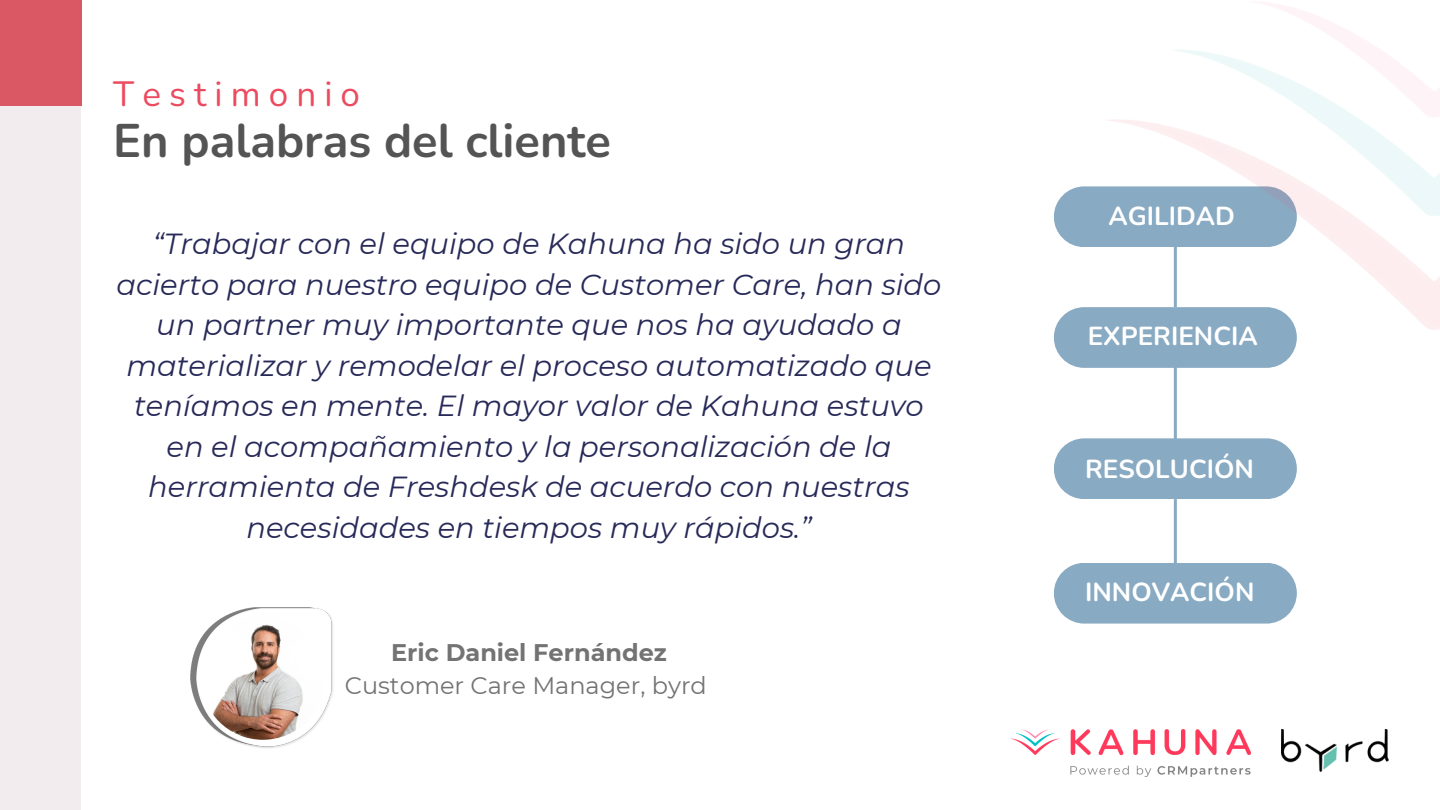
<style>
.page{position:relative;width:1440px;height:810px;background:#fff}
.page>*{position:absolute;margin:0;border:0;box-sizing:border-box;transform-origin:0 0}
.t1{font:700 47px "Nunito";color:#545454}
.t2{font:35px "Nunito";letter-spacing:.23em;color:#ec4b5f}
.t3{font:italic 29px/40.5px "Montserrat";color:#272958;text-align:center}
.t4{font:700 26px "Nunito";color:#fff}
.t5{font:24px "Montserrat";color:#737373}
.t6{font:700 24px "Montserrat";color:#737373}
</style>
<div class="page">
<div style="left:0;top:87px;width:81px;height:723px;background:#f3ecef"></div>
<div style="left:0;top:0;width:82px;height:106px;background:#da5864"></div>
<img style="left:1012px;top:729px;width:238px;height:47px">
<img style="left:1282px;top:729px;width:106px;height:43px">
<div style="left:1054px;top:307px;width:243px;height:61px;background:#89aac3;border-radius:30px"></div>
<div style="left:1054px;top:438px;width:243px;height:61px;background:#89aac3;border-radius:30px"></div>
<div style="left:1054px;top:563px;width:243px;height:61px;background:#89aac3;border-radius:30px"></div>
<div style="left:1054px;top:186px;width:243px;height:61px;background:#89aac3;border-radius:30px"></div>
<hr style="left:1174px;top:361px;width:3px;height:81px;background:#89aac3">
<hr style="left:1174px;top:499px;width:3px;height:81px;background:#89aac3">
<img style="left:1064px;top:3px;width:376px;height:398px">
<img style="left:190px;top:607px;width:143px;height:141px">
<img style="left:201px;top:616px;width:124px;height:124px;border-radius:50%">
<h4 class="t2" style="left:113px;top:71px;width:248px">Testimonio</h4>
<h4 class="t1" style="left:113px;top:110px;width:499px">En palabras del cliente</h4>
<p class="t3" style="left:116px;top:224px;width:827px">“Trabajar con el equipo de Kahuna ha sido un gran acierto para nuestro equipo de Customer Care, han sido un partner muy importante que nos ha ayudado a materializar y remodelar el proceso automatizado que teníamos en mente. El mayor valor de Kahuna estuvo en el acompañamiento y la personalización de la herramienta de Freshdesk de acuerdo con nuestras necesidades en tiempos muy rápidos.”</p>
<p class="t6" style="left:391px;top:638px;width:277px">Eric Daniel Fernández</p>
<p class="t5" style="left:345px;top:671px;width:364px">Customer Care Manager, byrd</p>
<p class="t4" style="left:1108px;top:199px;width:128px">AGILIDAD</p>
<p class="t4" style="left:1088px;top:319px;width:171px">EXPERIENCIA</p>
<h4 class="t4" style="left:1085px;top:452px;width:170px">RESOLUCIÓN</h4>
<h3 class="t4" style="left:1085px;top:574px;width:171px">INNOVACIÓN</h3>
</div>
